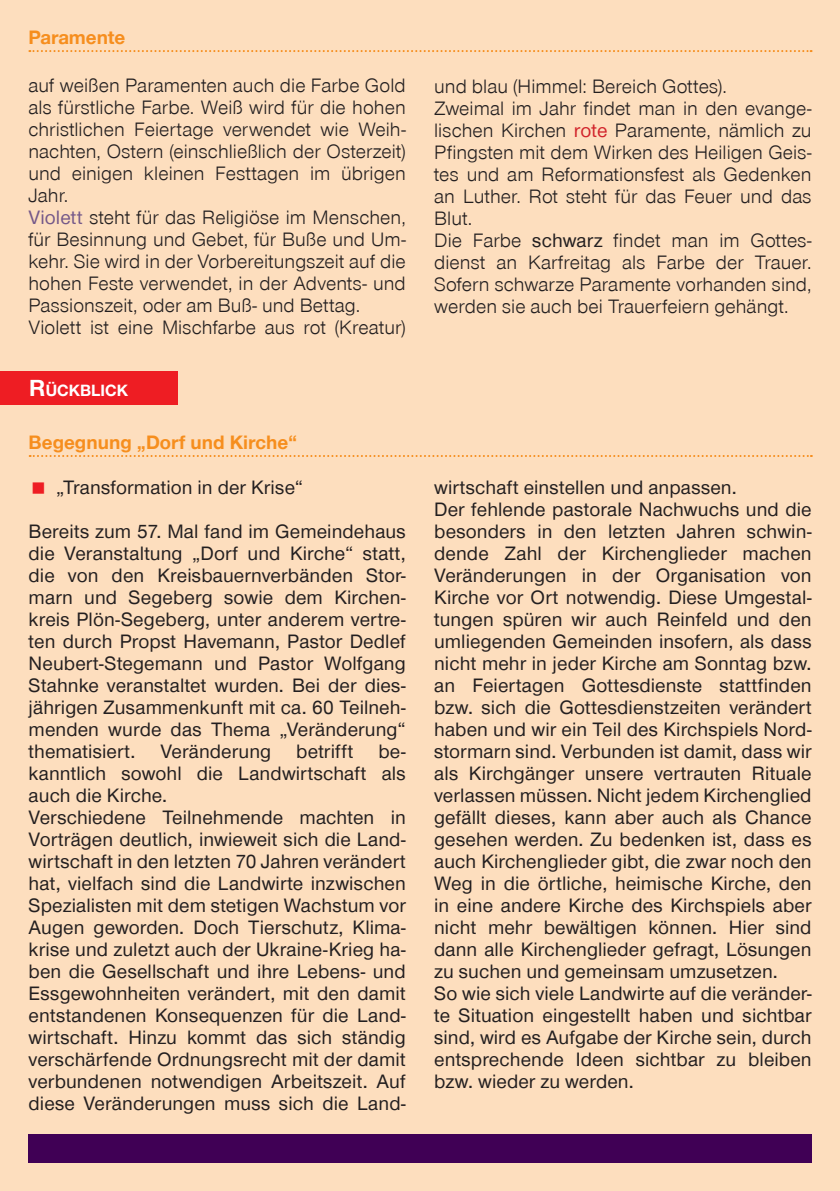
<style>
.page{position:relative;width:840px;height:1191px;background:#fff}
.page>*{position:absolute;margin:0;border:0;box-sizing:border-box;transform-origin:0 0}
.t1{font:500 20px/22px "Nordkirchen Font";letter-spacing:.005em;color:#231f20}
.t2{font:20px/22px "Nordkirchen Font";letter-spacing:.005em;color:#231f20}
.t3{font:700 20px "Nordkirchen Font";color:#f68e1e}
.t4{font:700 16.8px "Nordkirchen Font";color:#fff}
.s1{font-weight:500;color:#745889}
.s2{font-weight:500;color:#d1232a}
.s3{font-weight:500}
.s4{font-size:24px}
</style>
<div class="page">
<div style="left:0;top:0;width:839px;height:1191px;background:#fddebe"></div>
<div style="left:28px;top:1134px;width:783px;height:28px;background:#400055"></div>
<svg style="left:29px;top:50px;width:782px;height:2px"></svg>
<svg style="left:30px;top:455px;width:781px;height:2px"></svg>
<div style="left:0;top:371px;width:177px;height:34px;background:#ee1d23"></div>
<p class="t3" style="left:28px;top:26px;width:98px">Paramente</p>
<p class="t2" style="left:28px;top:75px;width:379px">auf weißen Paramenten auch die Farbe Gold als fürstliche Farbe. Weiß wird für die hohen christlichen Feiertage verwendet wie Weih&shy;nachten, Ostern (einschließlich der Osterzeit) und einigen kleinen Festtagen im übrigen Jahr.<br><span class="s1">Violett</span> steht für das Religiöse im Menschen, für Besinnung und Gebet, für Buße und Um&shy;kehr. Sie wird in der Vorbereitungszeit auf die hohen Feste verwendet, in der Advents- und Passionszeit, oder am Buß- und Bettag.<br>Violett ist eine Mischfarbe aus rot (Kreatur)</p>
<p class="t2" style="left:434px;top:75px;width:379px">und blau (Himmel: Bereich Gottes).<br>Zweimal im Jahr findet man in den evange&shy;lischen Kirchen <span class="s2">rote</span> Paramente, nämlich zu Pfingsten mit dem Wirken des Heiligen Geis&shy;tes und am Reformationsfest als Gedenken an Luther. Rot steht für das Feuer und das Blut.<br>Die Farbe <span class="s3">schwarz</span> findet man im Gottes&shy;dienst an Karfreitag als Farbe der Trauer.<br>Sofern schwarze Paramente vorhanden sind, werden sie auch bei Trauerfeiern gehängt.</p>
<p class="t4" style="left:29px;top:381px;width:100px"><span class="s4">R</span>ückblick</p>
<p class="t3" style="left:29px;top:431px;width:270px">Begegnung „Dorf und Kirche“</p>
<p class="t1" style="left:56px;top:476px;width:248px">„Transformation in der Krise“</p>
<p class="t1" style="left:29px;top:520px;width:378px">Bereits zum 57. Mal fand im Gemeindehaus die Veranstaltung „Dorf und Kirche“ statt, die von den Kreisbauernverbänden Stor&shy;marn und Segeberg sowie dem Kirchen&shy;kreis Plön-Segeberg, unter anderem vertre&shy;ten durch Propst Havemann, Pastor Dedlef Neubert-Stegemann und Pastor Wolfgang Stahnke veranstaltet wurden. Bei der dies&shy;jährigen Zusammenkunft mit ca. 60 Teilneh&shy;menden wurde das Thema „Veränderung“ thematisiert. Veränderung betrifft be&shy;kanntlich sowohl die Landwirtschaft als auch die Kirche.<br>Verschiedene Teilnehmende machten in Vorträgen deutlich, inwieweit sich die Land&shy;wirtschaft in den letzten 70 Jahren verändert hat, vielfach sind die Landwirte inzwischen Spezialisten mit dem stetigen Wachstum vor Augen geworden. Doch Tierschutz, Klima&shy;krise und zuletzt auch der Ukraine-Krieg ha&shy;ben die Gesellschaft und ihre Lebens- und Essgewohnheiten verändert, mit den damit entstandenen Konsequenzen für die Land&shy;wirtschaft. Hinzu kommt das sich ständig verschärfende Ordnungsrecht mit der damit verbundenen notwendigen Arbeitszeit. Auf diese Veränderungen muss sich die Land-</p>
<p class="t1" style="left:434px;top:476px;width:379px">wirtschaft einstellen und anpassen.<br>Der fehlende pastorale Nachwuchs und die besonders in den letzten Jahren schwin&shy;dende Zahl der Kirchenglieder machen Veränderungen in der Organisation von Kirche vor Ort notwendig. Diese Umgestal&shy;tungen spüren wir auch Reinfeld und den umliegenden Gemeinden insofern, als dass nicht mehr in jeder Kirche am Sonntag bzw. an Feiertagen Gottesdienste stattfinden bzw. sich die Gottesdienstzeiten verändert haben und wir ein Teil des Kirchspiels Nord&shy;stormarn sind. Verbunden ist damit, dass wir als Kirchgänger unsere vertrauten Rituale verlassen müssen. Nicht jedem Kirchenglied gefällt dieses, kann aber auch als Chance gesehen werden. Zu bedenken ist, dass es auch Kirchenglieder gibt, die zwar noch den Weg in die örtliche, heimische Kirche, den in eine andere Kirche des Kirchspiels aber nicht mehr bewältigen können. Hier sind dann alle Kirchenglieder gefragt, Lösungen zu suchen und gemeinsam umzusetzen.<br>So wie sich viele Landwirte auf die veränder&shy;te Situation eingestellt haben und sichtbar sind, wird es Aufgabe der Kirche sein, durch entsprechende Ideen sichtbar zu bleiben bzw. wieder zu werden.</p>
</div>
